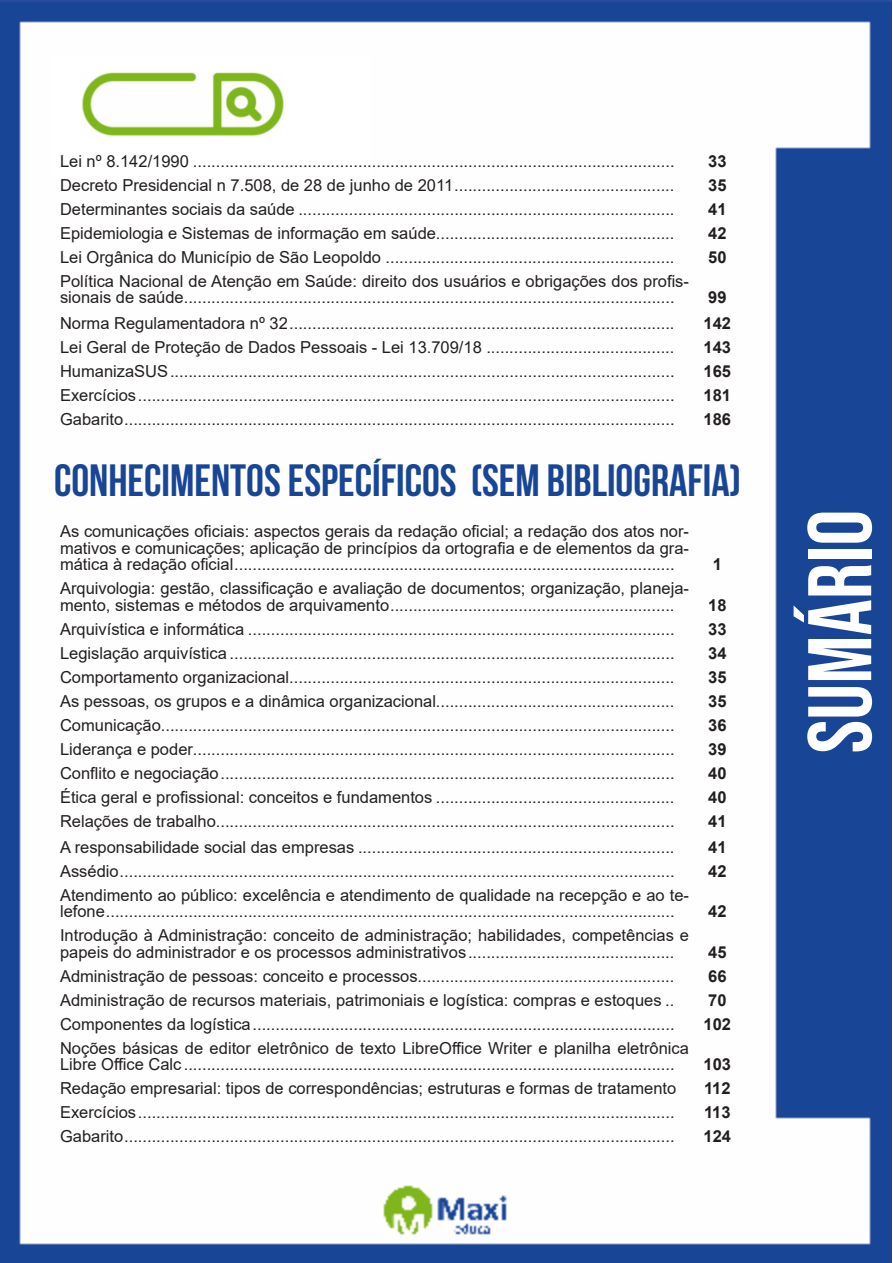
<style>
.page{position:relative;width:893px;height:1263px;background:#fff}
.page>*{position:absolute;margin:0;border:0;box-sizing:border-box;transform-origin:0 0}
.t1{font:90px "Bebas Neue";color:#fff}
.t2{font:700 45px "Bebas Neue";color:#184696}
.ALTERNATIVAS{font:16.5px/16.5px "Arial";color:#231f20}
.INDICE{font:700 16.5px "Arial";color:#231f20}
</style>
<div class="page">
<img style="left:0;top:0;width:892px;height:1263px">
<div style="left:53px;top:55px;width:317px;height:121px;background:#fff"></div>
<img style="left:82px;top:72px;width:201px;height:64px">
<p class="ALTERNATIVAS" style="left:60px;top:153px;width:616px">Lei nº 8.142/1990 .........................................................................................................</p>
<p class="INDICE" style="left:708px;top:149px;width:20px">33</p>
<p class="ALTERNATIVAS" style="left:60px;top:177px;width:616px">Decreto Presidencial n 7.508, de 28 de junho de 2011................................................</p>
<p class="INDICE" style="left:708px;top:173px;width:20px">35</p>
<p class="ALTERNATIVAS" style="left:60px;top:201px;width:616px">Determinantes sociais da saúde ..................................................................................</p>
<p class="INDICE" style="left:708px;top:197px;width:20px">41</p>
<p class="ALTERNATIVAS" style="left:60px;top:225px;width:616px">Epidemiologia e Sistemas de informação em saúde....................................................</p>
<p class="INDICE" style="left:708px;top:221px;width:20px">42</p>
<p class="ALTERNATIVAS" style="left:60px;top:249px;width:616px">Lei Orgânica do Município de São Leopoldo ...............................................................</p>
<p class="INDICE" style="left:708px;top:245px;width:20px">50</p>
<p class="ALTERNATIVAS" style="left:60px;top:273px;width:630px">Política Nacional de Atenção em Saúde: direito dos usuários e obrigações dos profis&shy;sionais de saúde...........................................................................................................</p>
<p class="INDICE" style="left:708px;top:286px;width:20px">99</p>
<p class="ALTERNATIVAS" style="left:60px;top:315px;width:616px">Norma Regulamentadora nº 32....................................................................................</p>
<p class="INDICE" style="left:704px;top:312px;width:29px">142</p>
<p class="ALTERNATIVAS" style="left:60px;top:339px;width:616px">Lei Geral de Proteção de Dados Pessoais - Lei 13.709/18 .........................................</p>
<p class="INDICE" style="left:704px;top:336px;width:29px">143</p>
<p class="ALTERNATIVAS" style="left:60px;top:363px;width:616px">HumanizaSUS..............................................................................................................</p>
<p class="INDICE" style="left:704px;top:360px;width:29px">165</p>
<p class="ALTERNATIVAS" style="left:60px;top:387px;width:616px">Exercícios.....................................................................................................................</p>
<p class="INDICE" style="left:704px;top:384px;width:29px">181</p>
<p class="ALTERNATIVAS" style="left:60px;top:411px;width:616px">Gabarito........................................................................................................................</p>
<p class="INDICE" style="left:704px;top:408px;width:29px">186</p>
<p class="t2" style="left:54px;top:456px;width:689px">CONHECIMENTOS ESPECÍFICOS (SEM BIBLIOGRAFIA)</p>
<p class="ALTERNATIVAS" style="left:60px;top:523px;width:630px;text-align:justify">As comunicações oficiais: aspectos gerais da redação oficial; a redação dos atos nor&shy;mativos e comunicações; aplicação de princípios da ortografia e de elementos da gra&shy;mática à redação oficial................................................................................................</p>
<p class="INDICE" style="left:713px;top:553px;width:11px">1</p>
<p class="ALTERNATIVAS" style="left:60px;top:580px;width:630px">Arquivologia: gestão, classificação e avaliação de documentos; organização, planeja&shy;mento, sistemas e métodos de arquivamento..............................................................</p>
<p class="INDICE" style="left:708px;top:593px;width:20px">18</p>
<p class="ALTERNATIVAS" style="left:60px;top:621px;width:616px">Arquivística e informática .............................................................................................</p>
<p class="INDICE" style="left:708px;top:617px;width:20px">33</p>
<p class="ALTERNATIVAS" style="left:60px;top:645px;width:616px">Legislação arquivística .................................................................................................</p>
<p class="INDICE" style="left:708px;top:641px;width:20px">34</p>
<p class="ALTERNATIVAS" style="left:60px;top:669px;width:616px">Comportamento organizacional....................................................................................</p>
<p class="INDICE" style="left:708px;top:665px;width:20px">35</p>
<p class="ALTERNATIVAS" style="left:60px;top:693px;width:616px">As pessoas, os grupos e a dinâmica organizacional....................................................</p>
<p class="INDICE" style="left:708px;top:689px;width:20px">35</p>
<p class="ALTERNATIVAS" style="left:60px;top:717px;width:616px">Comunicação................................................................................................................</p>
<p class="INDICE" style="left:708px;top:713px;width:20px">36</p>
<p class="ALTERNATIVAS" style="left:60px;top:741px;width:616px">Liderança e poder.........................................................................................................</p>
<p class="INDICE" style="left:708px;top:737px;width:20px">39</p>
<p class="ALTERNATIVAS" style="left:60px;top:765px;width:616px">Conflito e negociação...................................................................................................</p>
<p class="INDICE" style="left:708px;top:761px;width:20px">40</p>
<p class="ALTERNATIVAS" style="left:60px;top:789px;width:616px">Ética geral e profissional: conceitos e fundamentos ....................................................</p>
<p class="INDICE" style="left:708px;top:785px;width:20px">40</p>
<p class="ALTERNATIVAS" style="left:60px;top:813px;width:616px">Relações de trabalho....................................................................................................</p>
<p class="INDICE" style="left:708px;top:809px;width:20px">41</p>
<p class="ALTERNATIVAS" style="left:60px;top:839px;width:616px">A responsabilidade social das empresas .....................................................................</p>
<p class="INDICE" style="left:708px;top:835px;width:20px">41</p>
<p class="ALTERNATIVAS" style="left:60px;top:863px;width:616px">Assédio.........................................................................................................................</p>
<p class="INDICE" style="left:708px;top:859px;width:20px">42</p>
<p class="ALTERNATIVAS" style="left:60px;top:887px;width:630px">Atendimento ao público: excelência e atendimento de qualidade na recepção e ao te&shy;lefone............................................................................................................................</p>
<p class="INDICE" style="left:708px;top:900px;width:20px">42</p>
<p class="ALTERNATIVAS" style="left:60px;top:927px;width:630px">Introdução à Administração: conceito de administração; habilidades, competências e papeis do administrador e os processos administrativos.............................................</p>
<p class="INDICE" style="left:708px;top:940px;width:20px">45</p>
<p class="ALTERNATIVAS" style="left:60px;top:968px;width:616px">Administração de pessoas: conceito e processos........................................................</p>
<p class="INDICE" style="left:708px;top:964px;width:20px">66</p>
<p class="ALTERNATIVAS" style="left:60px;top:992px;width:616px">Administração de recursos materiais, patrimoniais e logística: compras e estoques ..</p>
<p class="INDICE" style="left:708px;top:988px;width:20px">70</p>
<p class="ALTERNATIVAS" style="left:60px;top:1016px;width:616px">Componentes da logística............................................................................................</p>
<p class="INDICE" style="left:704px;top:1012px;width:29px">102</p>
<p class="ALTERNATIVAS" style="left:60px;top:1040px;width:630px">Noções básicas de editor eletrônico de texto LibreOffice Writer e planilha eletrônica<br>Libre Office Calc ...........................................................................................................</p>
<p class="INDICE" style="left:704px;top:1053px;width:29px">103</p>
<p class="ALTERNATIVAS" style="left:60px;top:1080px;width:618px">Redação empresarial: tipos de correspondências; estruturas e formas de tratamento</p>
<p class="INDICE" style="left:704px;top:1077px;width:28px">112</p>
<p class="ALTERNATIVAS" style="left:60px;top:1104px;width:616px">Exercícios.....................................................................................................................</p>
<p class="INDICE" style="left:704px;top:1101px;width:28px">113</p>
<p class="ALTERNATIVAS" style="left:60px;top:1128px;width:616px">Gabarito........................................................................................................................</p>
<p class="INDICE" style="left:704px;top:1125px;width:29px">124</p>
<h1 class="t1" style="left:789px;top:753px;width:245px;rotate:-90deg">sumário</h1>
</div>
